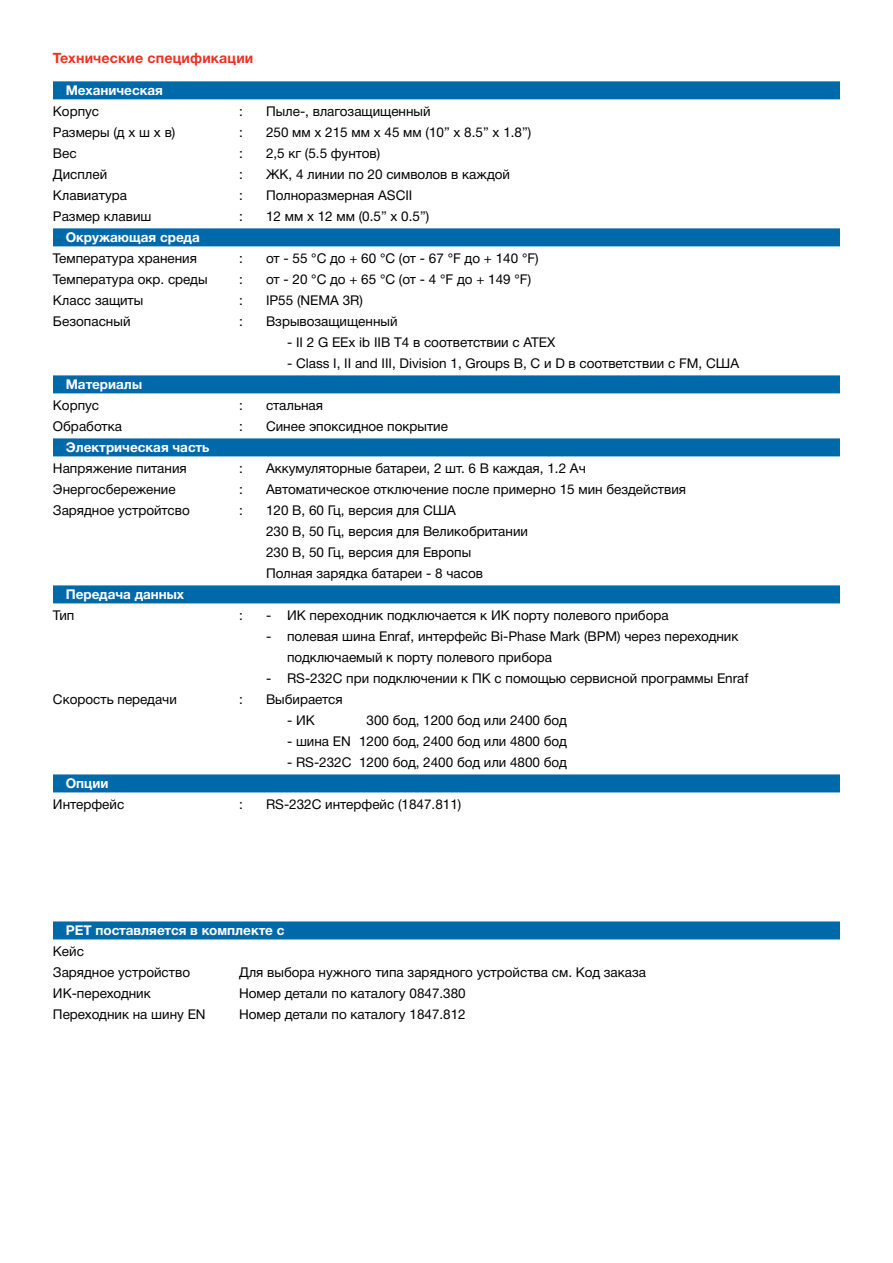
<style>
.page{position:relative;width:893px;height:1263px;background:#fff}
.page>*{position:absolute;margin:0;border:0;box-sizing:border-box;transform-origin:0 0}
.Header_specification{font:700 14.25px "Helvetica Neue Cyr";letter-spacing:.01em;color:#ee3124}
.t1{font:13.5px "Helvetica Neue Cyr";color:#000}
.Technical_specs_head{font:700 13.5px "Helvetica Neue Cyr";color:#fff}
</style>
<div class="page">
<div style="left:53px;top:81px;width:787px;height:18px;background:#0069aa"></div>
<div style="left:53px;top:228px;width:787px;height:18px;background:#0069aa"></div>
<div style="left:53px;top:375px;width:787px;height:18px;background:#0069aa"></div>
<div style="left:53px;top:438px;width:787px;height:18px;background:#0069aa"></div>
<div style="left:53px;top:585px;width:787px;height:18px;background:#0069aa"></div>
<div style="left:53px;top:774px;width:787px;height:18px;background:#0069aa"></div>
<div style="left:53px;top:921px;width:787px;height:18px;background:#0069aa"></div>
<p class="Header_specification" style="left:53px;top:50px;width:202px">Технические спецификации</p>
<p class="Technical_specs_head" style="left:66px;top:82px;width:99px">Механическая</p>
<p class="t1" style="left:53px;top:104px;width:48px">Корпус</p>
<p class="t1" style="left:239px;top:104px;width:5px">:</p>
<p class="t1" style="left:266px;top:104px;width:166px">Пыле-, влагозащищенный</p>
<p class="t1" style="left:53px;top:125px;width:124px">Размеры (д x ш x в)</p>
<p class="t1" style="left:239px;top:125px;width:5px">:</p>
<p class="t1" style="left:266px;top:125px;width:267px">250 мм x 215 мм x 45 мм (10” x 8.5” x 1.8”)</p>
<p class="t1" style="left:53px;top:146px;width:25px">Вес</p>
<p class="t1" style="left:239px;top:146px;width:5px">:</p>
<p class="t1" style="left:266px;top:146px;width:116px">2,5 кг (5.5 фунтов)</p>
<p class="t1" style="left:53px;top:167px;width:56px">Дисплей</p>
<p class="t1" style="left:239px;top:167px;width:5px">:</p>
<p class="t1" style="left:266px;top:167px;width:246px">ЖК, 4 линии по 20 символов в каждой</p>
<p class="t1" style="left:53px;top:188px;width:76px">Клавиатура</p>
<p class="t1" style="left:239px;top:188px;width:5px">:</p>
<p class="t1" style="left:266px;top:188px;width:148px">Полноразмерная ASCII</p>
<p class="t1" style="left:53px;top:209px;width:100px">Размер клавиш</p>
<p class="t1" style="left:239px;top:209px;width:5px">:</p>
<p class="t1" style="left:266px;top:209px;width:165px">12 мм x 12 мм (0.5” x 0.5”)</p>
<p class="Technical_specs_head" style="left:66px;top:229px;width:136px">Окружающая среда</p>
<p class="t1" style="left:53px;top:251px;width:146px">Температура хранения</p>
<p class="t1" style="left:239px;top:251px;width:5px">:</p>
<p class="t1" style="left:266px;top:251px;width:274px">от - 55 °C до + 60 °C (от - 67 °F до + 140 °F)</p>
<p class="t1" style="left:53px;top:272px;width:156px">Температура окр. среды</p>
<p class="t1" style="left:239px;top:272px;width:5px">:</p>
<p class="t1" style="left:266px;top:272px;width:267px">от - 20 °C до + 65 °C (от - 4 °F до + 149 °F)</p>
<p class="t1" style="left:53px;top:293px;width:92px">Класс защиты</p>
<p class="t1" style="left:239px;top:293px;width:5px">:</p>
<p class="t1" style="left:266px;top:293px;width:99px">IP55 (NEMA 3R)</p>
<p class="t1" style="left:53px;top:314px;width:79px">Безопасный</p>
<p class="t1" style="left:239px;top:314px;width:5px">:</p>
<p class="t1" style="left:266px;top:314px;width:133px">Взрывозащищенный</p>
<p class="t1" style="left:287px;top:335px;width:270px">- II 2 G EEx ib IIB T4 в соответствии с ATEX</p>
<p class="t1" style="left:287px;top:356px;width:454px">- Class I, II and III, Division 1, Groups B, C и D в соответствии с FM, США</p>
<p class="Technical_specs_head" style="left:66px;top:376px;width:78px">Материалы</p>
<p class="t1" style="left:53px;top:398px;width:48px">Корпус</p>
<p class="t1" style="left:239px;top:398px;width:5px">:</p>
<p class="t1" style="left:266px;top:398px;width:59px">стальная</p>
<p class="t1" style="left:53px;top:419px;width:71px">Обработка</p>
<p class="t1" style="left:239px;top:419px;width:5px">:</p>
<p class="t1" style="left:266px;top:419px;width:184px">Синее эпоксидное покрытие</p>
<p class="Technical_specs_head" style="left:66px;top:439px;width:145px">Электрическая часть</p>
<p class="t1" style="left:53px;top:461px;width:135px">Напряжение питания</p>
<p class="t1" style="left:239px;top:461px;width:5px">:</p>
<p class="t1" style="left:266px;top:461px;width:321px">Аккумуляторные батареи, 2 шт. 6 В каждая, 1.2 Aч</p>
<p class="t1" style="left:53px;top:482px;width:124px">Энергосбережение</p>
<p class="t1" style="left:239px;top:482px;width:5px">:</p>
<p class="t1" style="left:266px;top:482px;width:422px">Автоматическое отключение после примерно 15 мин бездействия</p>
<p class="t1" style="left:53px;top:503px;width:138px">Зарядное устройтсво</p>
<p class="t1" style="left:239px;top:503px;width:5px">:</p>
<p class="t1" style="left:266px;top:503px;width:191px">120 В, 60 Гц, версия для США</p>
<p class="t1" style="left:266px;top:524px;width:264px">230 В, 50 Гц, версия для Великобритании</p>
<p class="t1" style="left:266px;top:545px;width:207px">230 В, 50 Гц, версия для Европы</p>
<p class="t1" style="left:266px;top:566px;width:219px">Полная зарядка батареи - 8 часов</p>
<p class="Technical_specs_head" style="left:66px;top:586px;width:120px">Передача данных</p>
<p class="t1" style="left:53px;top:608px;width:23px">Тип</p>
<p class="t1" style="left:239px;top:608px;width:5px">:</p>
<p class="t1" style="left:266px;top:608px;width:404px">- ИК переходник подключается к ИК порту полевого прибора</p>
<p class="t1" style="left:266px;top:629px;width:474px">- полевая шина Enraf, интерфейс Bi-Phase Mark (BPM) через переходник</p>
<p class="t1" style="left:287px;top:650px;width:267px">подключаемый к порту полевого прибора</p>
<p class="t1" style="left:266px;top:671px;width:484px">- RS-232C при подключении к ПК с помощью сервисной программы Enraf</p>
<p class="t1" style="left:53px;top:692px;width:125px">Скорость передачи</p>
<p class="t1" style="left:239px;top:692px;width:5px">:</p>
<p class="t1" style="left:266px;top:692px;width:78px">Выбирается</p>
<p class="t1" style="left:287px;top:713px;width:29px">- ИК</p>
<p class="t1" style="left:366px;top:713px;width:202px">300 бод, 1200 бод или 2400 бод</p>
<p class="t1" style="left:287px;top:734px;width:281px">- шина EN 1200 бод, 2400 бод или 4800 бод</p>
<p class="t1" style="left:287px;top:755px;width:281px">- RS-232C 1200 бод, 2400 бод или 4800 бод</p>
<p class="Technical_specs_head" style="left:66px;top:775px;width:44px">Опции</p>
<p class="t1" style="left:53px;top:797px;width:73px">Интерфейс</p>
<p class="t1" style="left:239px;top:797px;width:5px">:</p>
<p class="t1" style="left:266px;top:797px;width:197px">RS-232C интерфейс (1847.811)</p>
<p class="Technical_specs_head" style="left:66px;top:922px;width:220px">PET поставляется в комплекте с</p>
<p class="t1" style="left:53px;top:944px;width:33px">Кейс</p>
<p class="t1" style="left:53px;top:965px;width:139px">Зарядное устройство</p>
<p class="t1" style="left:239px;top:965px;width:409px">Для выбора нужного типа зарядного устройства см. Код заказа</p>
<p class="t1" style="left:53px;top:986px;width:99px">ИК-переходник</p>
<p class="t1" style="left:239px;top:986px;width:228px">Номер детали по каталогу 0847.380</p>
<p class="t1" style="left:53px;top:1007px;width:154px">Переходник на шину EN</p>
<p class="t1" style="left:239px;top:1007px;width:228px">Номер детали по каталогу 1847.812</p>
</div>
